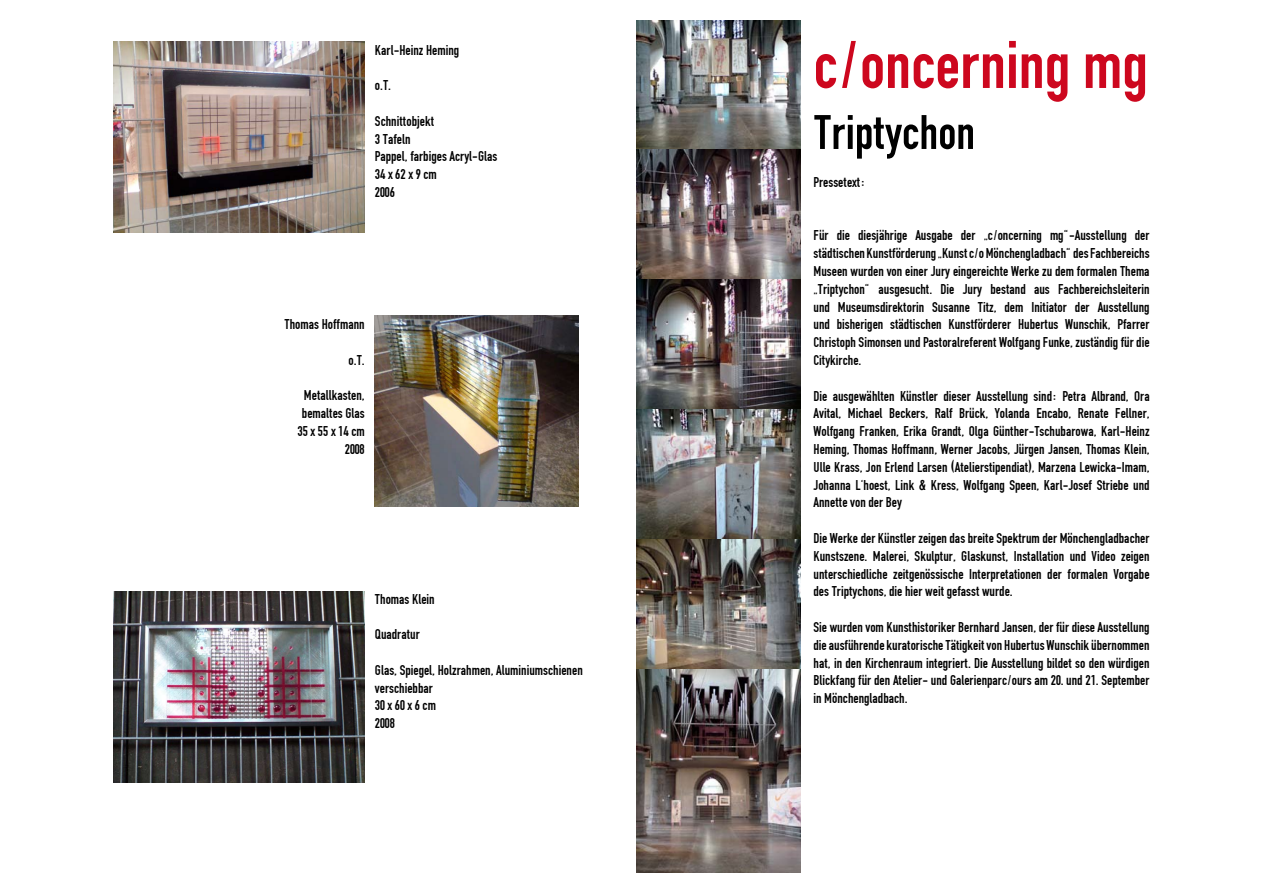
<style>
.page{position:relative;width:1263px;height:893px;background:#fff}
.page>*{position:absolute;margin:0;border:0;box-sizing:border-box;transform-origin:0 0}
.t1{font:70.5px "DIN 1451 Engschrift Regular";color:#cd071e}
.t2{font:50.85px "DIN 1451 Engschrift Regular";color:#000}
.t3{font:14.85px/17.9px "DIN 1451 Engschrift Regular";color:#000;text-align:justify}
</style>
<div class="page">
<img style="left:113px;top:42px;width:252px;height:191px">
<img style="left:113px;top:591px;width:252px;height:191px">
<img style="left:375px;top:316px;width:203px;height:191px">
<img style="left:637px;top:20px;width:164px;height:853px">
<p class="t3" style="left:375px;top:41px;width:86px">Karl-Heinz Heming</p>
<p class="t3" style="left:375px;top:76px;width:18px">o.T.</p>
<p class="t3" style="left:375px;top:112px;width:124px;text-align:left">Schnittobjekt<br>3 Tafeln<br>Pappel, farbiges Acryl-Glas<br>34 x 62 x 9 cm<br>2006</p>
<p class="t3" style="left:285px;top:315px;width:82px">Thomas Hoffmann</p>
<p class="t3" style="left:349px;top:351px;width:18px">o.T.</p>
<p class="t3" style="left:298px;top:386px;width:69px;text-align:right">Metallkasten, bemaltes Glas<br>35 x 55 x 14 cm<br>2008</p>
<p class="t3" style="left:375px;top:590px;width:61px">Thomas Klein</p>
<p class="t3" style="left:375px;top:625px;width:46px">Quadratur</p>
<p class="t3" style="left:375px;top:661px;width:209px;text-align:left">Glas, Spiegel, Holzrahmen, Aluminiumschienen verschiebbar<br>30 x 60 x 6 cm<br>2008</p>
<h1 class="t1" style="left:813px;top:24px;width:336px">c/oncerning mg</h1>
<h2 class="t2" style="left:813px;top:103px;width:163px">Triptychon</h2>
<p class="t3" style="left:813px;top:173px;width:53px">Pressetext:</p>
<p class="t3" style="left:813px;top:226px;width:338px">Für die diesjährige Ausgabe der „c/oncerning mg“-Ausstellung der städtischen Kunstförderung „Kunst c/o Mönchengladbach“ des Fachbereichs Museen wurden von einer Jury eingereichte Werke zu dem formalen Thema „Triptychon“ ausgesucht. Die Jury bestand aus Fachbereichsleiterin und Museumsdirektorin Susanne Titz, dem Initiator der Ausstellung und bisherigen städtischen Kunstförderer Hubertus Wunschik, Pfarrer Christoph Simonsen und Pastoralreferent Wolfgang Funke, zuständig für die Citykirche.</p>
<p class="t3" style="left:813px;top:387px;width:338px">Die ausgewählten Künstler dieser Ausstellung sind: Petra Albrand, Ora Avital, Michael Beckers, Ralf Brück, Yolanda Encabo, Renate Fellner, Wolfgang Franken, Erika Grandt, Olga Günther-Tschubarowa, Karl-Heinz Heming, Thomas Hoffmann, Werner Jacobs, Jürgen Jansen, Thomas Klein, Ulle Krass, Jon Erlend Larsen (Atelierstipendiat), Marzena Lewicka-Imam, Johanna L‘hoest, Link &amp; Kress, Wolfgang Speen, Karl-Josef Striebe und Annette von der Bey</p>
<p class="t3" style="left:813px;top:529px;width:338px">Die Werke der Künstler zeigen das breite Spektrum der Mönchengladbacher Kunstszene. Malerei, Skulptur, Glaskunst, Installation und Video zeigen unterschiedliche zeitgenössische Interpretationen der formalen Vorgabe des Triptychons, die hier weit gefasst wurde.</p>
<p class="t3" style="left:813px;top:618px;width:338px">Sie wurden vom Kunsthistoriker Bernhard Jansen, der für diese Ausstellung die ausführende kuratorische Tätigkeit von Hubertus Wunschik übernommen hat, in den Kirchenraum integriert. Die Ausstellung bildet so den würdigen Blickfang für den Atelier- und Galerienparc/ours am 20. und 21. September in Mönchengladbach.</p>
</div>
